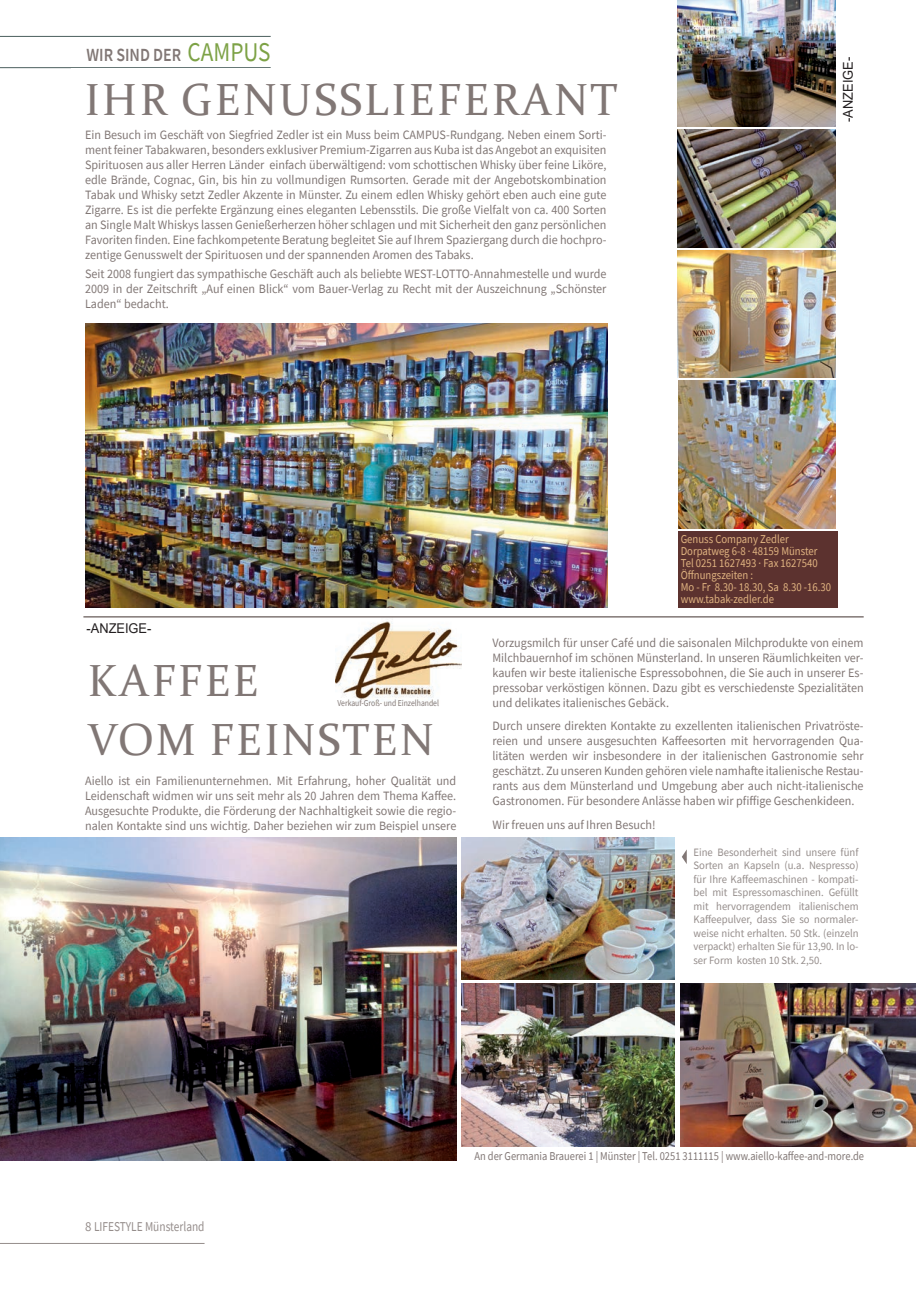
<style>
.page{position:relative;width:919px;height:1289px;background:#fff}
.page>*{position:absolute;margin:0;border:0;box-sizing:border-box;transform-origin:0 0}
.t1{font:45px/58.2px "Constantia";letter-spacing:.06em;color:#817775}
.t2{font:600 18.45px "Source Sans Pro";color:#817775;scale:.86 1}
.t3{font:13.5px "Source Sans Pro";color:#958d8b;scale:.95 1}
.t4{font:13.5px "Arial";color:#231f20;scale:.95 1}
.t5{font:12.75px/15px "Source Sans Pro";color:#817775;text-align:justify;scale:.95 1}
.t6{font:12px/12px "Source Sans Pro";color:#e1b481;scale:.89 1}
.t7{font:12px "Source Sans Pro";color:#817775;scale:.87 1}
.t8{font:11.25px/13.5px "Source Sans Pro";color:#958d8b;text-align:justify;scale:.95 1}
.t9{font:9px "Source Sans Pro";color:#817775;scale:.85 1}
.s1{font-weight:400;font-size:27px;color:#7da246}
</style>
<div class="page">
<hr style="left:0;top:36px;width:271px;height:1px;background:#4a5f5d">
<hr style="left:0;top:67px;width:271px;height:1px;background:#4a5f5d">
<img style="left:680px;top:983px;width:235px;height:163px">
<img style="left:336px;top:617px;width:125px;height:86px">
<img style="left:678px;top:250px;width:157px;height:127px">
<img style="left:85px;top:323px;width:522px;height:284px">
<img style="left:678px;top:130px;width:157px;height:117px">
<img style="left:678px;top:381px;width:157px;height:147px">
<img style="left:0;top:837px;width:456px;height:323px">
<div style="left:678px;top:531px;width:159px;height:76px;background:#5c322f"></div>
<img style="left:678px;top:0;width:157px;height:126px">
<hr style="left:83px;top:616px;width:780px;height:1px;background:#817775">
<img style="left:461px;top:837px;width:213px;height:142px">
<img style="left:461px;top:983px;width:213px;height:163px">
<svg style="left:682px;top:851px;width:4px;height:12px"></svg>
<hr style="left:0;top:1242px;width:204px;height:1px;background:#958d8b">
<h2 class="t2" style="left:87px;top:42px;width:215px">WIR SIND DER <span class="s1">CAMPUS</span></h2>
<h1 class="t1" style="left:85px;top:69px;width:534px">IHR GENUSSLIEFERANT</h1>
<p class="t5" style="left:85px;top:127px;width:550px">Ein Besuch im Geschäft von Siegfried Zedler ist ein Muss beim CAMPUS-Rundgang. Neben einem Sorti&shy;ment feiner Tabakwaren, besonders exklusiver Premium-Zigarren aus Kuba ist das Angebot an exquisiten Spirituosen aus aller Herren Länder einfach überwältigend: vom schottischen Whisky über feine Liköre, edle Brände, Cognac, Gin, bis hin zu vollmundigen Rumsorten. Gerade mit der Angebotskombination Tabak und Whisky setzt Zedler Akzente in Münster. Zu einem edlen Whisky gehört eben auch eine gute Zigarre. Es ist die perfekte Ergänzung eines eleganten Lebensstils. Die große Vielfalt von ca. 400 Sorten an Single Malt Whiskys lassen Genießerherzen höher schlagen und mit Sicherheit den ganz persönlichen Favoriten finden. Eine fachkompetente Beratung begleitet Sie auf Ihrem Spaziergang durch die hochpro&shy;zentige Genusswelt der Spirituosen und der spannenden Aromen des Tabaks.</p>
<p class="t5" style="left:85px;top:266px;width:550px">Seit 2008 fungiert das sympathische Geschäft auch als beliebte WEST-LOTTO-Annahmestelle und wurde 2009 in der Zeitschrift „Auf einen Blick“ vom Bauer-Verlag zu Recht mit der Auszeichnung „Schönster Laden“ bedacht.</p>
<p class="t4" style="left:838px;top:122px;width:70px;rotate:-90deg">-ANZEIGE-</p>
<p class="t4" style="left:87px;top:619px;width:70px">-ANZEIGE-</p>
<h1 class="t1" style="left:88px;top:650px;width:347px">KAFFEE<br>VOM FEINSTEN</h1>
<p class="t9" style="left:337px;top:697px;width:121px">Verkauf-Groß- und Einzelhandel</p>
<p class="t5" style="left:85px;top:772px;width:392px">Aiello ist ein Familienunternehmen. Mit Erfahrung, hoher Qualität und Leidenschaft widmen wir uns seit mehr als 20 Jahren dem Thema Kaffee.<br>Ausgesuchte Produkte, die Förderung der Nachhaltigkeit sowie die regio&shy;nalen Kontakte sind uns wichtig. Daher beziehen wir zum Beispiel unsere</p>
<p class="t6" style="left:680px;top:533px;width:170px">Genuss Company Zedler<br>Dorpatweg 6-8 · 48159 Münster<br>Tel 0251 1627493 · Fax 1627540<br>Öffnungszeiten :<br>Mo - Fr 8.30- 18.30, Sa 8.30 -16.30 www.tabak-zedler.de</p>
<p class="t5" style="left:492px;top:634px;width:392px">Vorzugsmilch für unser Café und die saisonalen Milchprodukte von einem Milchbauernhof im schönen Münsterland. In unseren Räumlichkeiten ver&shy;kaufen wir beste italienische Espressobohnen, die Sie auch in unserer Es&shy;pressobar verköstigen können. Dazu gibt es verschiedenste Spezialitäten und delikates italienisches Gebäck.</p>
<p class="t5" style="left:492px;top:718px;width:392px">Durch unsere direkten Kontakte zu exzellenten italienischen Privatröste&shy;reien und unsere ausgesuchten Kaffeesorten mit hervorragenden Qua&shy;litäten werden wir insbesondere in der italienischen Gastronomie sehr geschätzt. Zu unseren Kunden gehören viele namhafte italienische Restau&shy;rants aus dem Münsterland und Umgebung aber auch nicht-italienische Gastronomen. Für besondere Anlässe haben wir pfiffige Geschenkideen.</p>
<p class="t5" style="left:492px;top:816px;width:173px">Wir freuen uns auf Ihren Besuch!</p>
<p class="t8" style="left:693px;top:845px;width:175px">Eine Besonderheit sind unsere fünf Sorten an Kapseln (u.a. Nespresso) für Ihre Kaffeemaschinen - kompati&shy;bel mit Espressomaschinen. Gefüllt mit hervorragendem italienischem Kaffeepulver, dass Sie so normaler&shy;weise nicht erhalten. 50 Stk. (einzeln verpackt) erhalten Sie für 13,90. In lo&shy;ser Form kosten 10 Stk. 2,50.</p>
<p class="t3" style="left:85px;top:1217px;width:127px">8 LIFESTYLE Münsterland</p>
<p class="t7" style="left:474px;top:1148px;width:449px">An der Germania Brauerei 1 | Münster | Tel. 0251 3111115 | www.aiello-kaffee-and-more.de</p>
</div>
